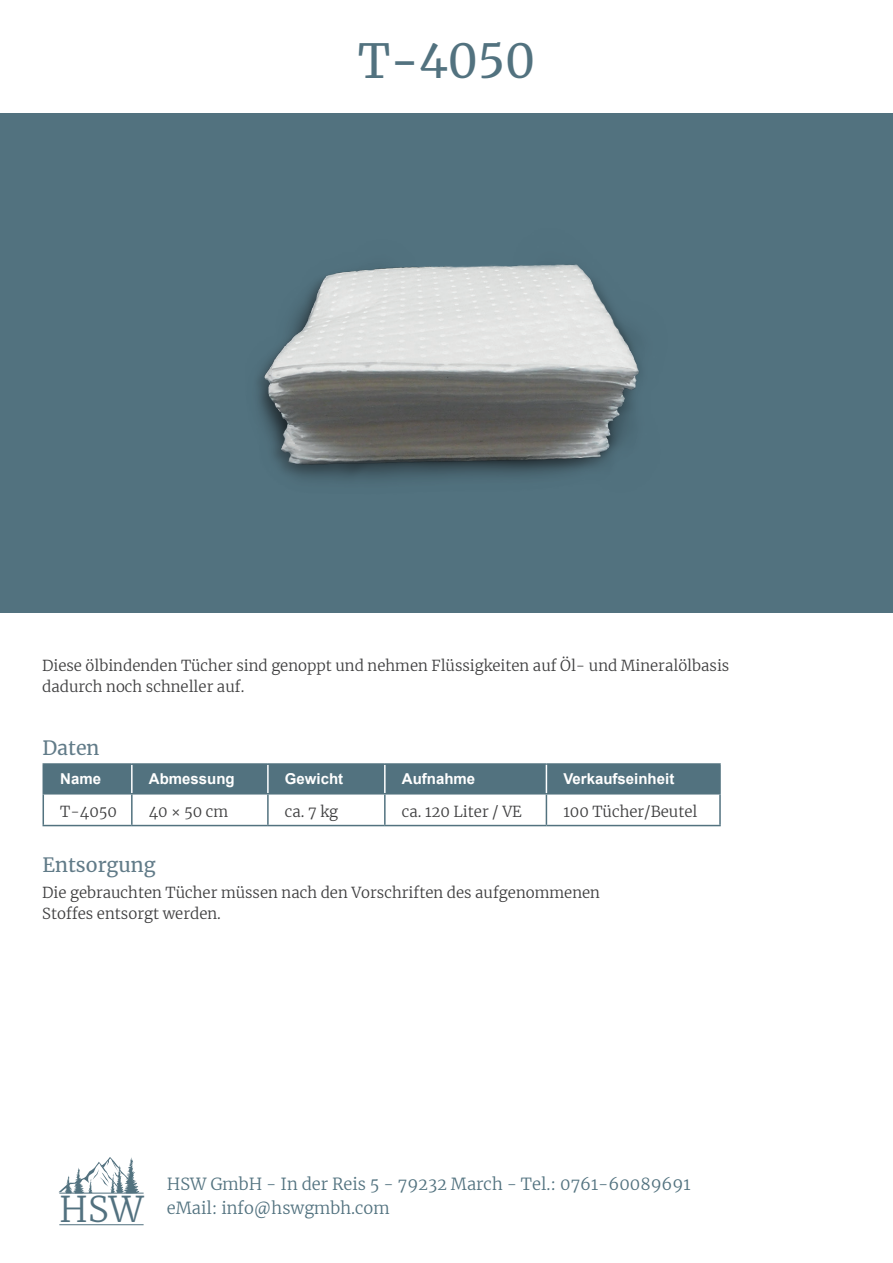
<style>
.page{position:relative;width:893px;height:1263px;background:#fff}
.page>*{position:absolute;margin:0;border:0;box-sizing:border-box;transform-origin:0 0}
.t1{font:46.5px "Merriweather";color:#52727f}
.t2{font:19.5px "Merriweather";color:#617b88}
.t3{font:300 16.5px/24px "Merriweather";color:#52727f}
.t4{font:300 15px/21px "Merriweather";color:#3e3e3f}
.t5{font:700 15px "Arial";color:#fff}
.s1{font-size:35.1px;color:#52717f}
</style>
<div class="page">
<hr style="left:59px;top:1224px;width:85px;height:1px;background:#52717f">
<hr style="left:59px;top:1193px;width:85px;height:1px;background:#52717f">
<svg style="left:59px;top:1157px;width:80px;height:36px"></svg>
<hr style="left:43px;top:763px;width:89px;height:2px;background:#52727f">
<hr style="left:132px;top:763px;width:136px;height:2px;background:#52727f">
<hr style="left:268px;top:763px;width:117px;height:2px;background:#52727f">
<hr style="left:385px;top:763px;width:161px;height:2px;background:#52727f">
<hr style="left:546px;top:763px;width:175px;height:2px;background:#52727f">
<hr style="left:719px;top:765px;width:2px;height:28px;background:#52727f">
<hr style="left:43px;top:794px;width:1px;height:31px;background:#52727f">
<hr style="left:131px;top:794px;width:2px;height:31px;background:#52727f">
<hr style="left:43px;top:825px;width:89px;height:1px;background:#52727f">
<hr style="left:132px;top:825px;width:136px;height:1px;background:#52727f">
<hr style="left:267px;top:794px;width:2px;height:31px;background:#52727f">
<hr style="left:268px;top:825px;width:117px;height:1px;background:#52727f">
<hr style="left:384px;top:794px;width:2px;height:31px;background:#52727f">
<hr style="left:546px;top:793px;width:175px;height:1px;background:#52727f">
<hr style="left:546px;top:794px;width:1px;height:31px;background:#52727f">
<hr style="left:719px;top:794px;width:2px;height:31px;background:#52727f">
<hr style="left:385px;top:825px;width:161px;height:1px;background:#52727f">
<hr style="left:546px;top:825px;width:175px;height:1px;background:#52727f">
<div style="left:43px;top:764px;width:676px;height:30px;background:#52727f"></div>
<div style="left:0;top:113px;width:893px;height:500px;background:#52727f"></div>
<img style="left:257px;top:264px;width:383px;height:217px">
<h1 class="t1" style="left:358px;top:29px;width:178px">T-4050</h1>
<p class="t4" style="left:42px;top:655px;width:689px">Diese ölbindenden Tücher sind genoppt und nehmen Flüssigkeiten auf Öl- und Mineralölbasis dadurch noch schneller auf.</p>
<h2 class="t2" style="left:42px;top:734px;width:59px">Daten</h2>
<p class="t5" style="left:60px;top:768px;width:42px">Name</p>
<p class="t5" style="left:149px;top:768px;width:87px">Abmessung</p>
<p class="t5" style="left:285px;top:768px;width:60px">Gewicht</p>
<p class="t5" style="left:402px;top:768px;width:75px">Aufnahme</p>
<p class="t5" style="left:563px;top:768px;width:112px">Verkaufseinheit</p>
<p class="t4" style="left:60px;top:801px;width:58px">T-4050</p>
<p class="t4" style="left:149px;top:801px;width:81px">40 × 50 cm</p>
<p class="t4" style="left:285px;top:801px;width:55px">ca. 7 kg</p>
<p class="t4" style="left:402px;top:801px;width:122px">ca. 120 Liter / VE</p>
<p class="t4" style="left:563px;top:801px;width:136px">100 Tücher/Beutel</p>
<h2 class="t2" style="left:42px;top:851px;width:115px">Entsorgung</h2>
<p class="t4" style="left:42px;top:881px;width:559px">Die gebrauchten Tücher müssen nach den Vorschriften des aufgenommenen<br>Stoffes entsorgt werden.</p>
<p class="t3" style="left:59px;top:1172px;width:633px;text-indent:108px">HSW GmbH - In der Reis 5 - 79232 March - Tel.: 0761-60089691<br><span class="s1">HSW</span> eMail: info@hswgmbh.com</p>
</div>
